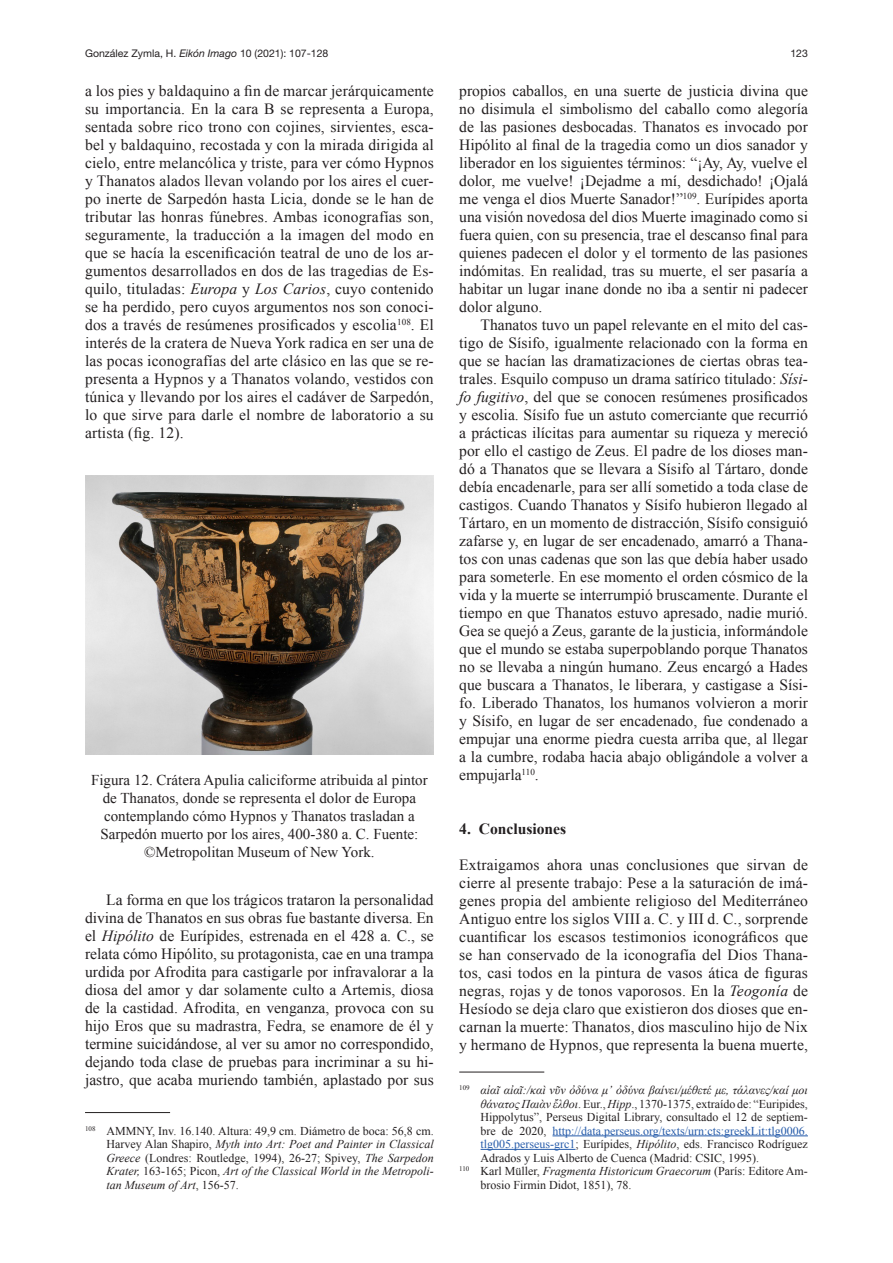
<style>
.page{position:relative;width:893px;height:1263px;background:#fff}
.page>*{position:absolute;margin:0;border:0;box-sizing:border-box;transform-origin:0 0}
.t1{font:15.6px/18px "Times New Roman";color:#231f20;text-align:justify}
.t2{font:700 15.6px "Times New Roman";color:#231f20}
.t3{font:15px/18px "Times New Roman";color:#231f20;text-align:center}
.t4{font:12px/13.5px "Times New Roman";color:#231f20;text-align:justify}
.t5{font:12px "Times New Roman";color:#275caa}
.t6{font:italic 12px "Times New Roman";color:#231f20}
.t7{font:10.5px "Helvetica Neue LT Pro";color:#231f20}
.s1{font-style:italic}
.s2{color:#231f20}
.s3{color:#275caa}
</style>
<div class="page">
<hr style="left:459px;top:1072px;width:85px;height:1px;background:#231f20">
<hr style="left:552px;top:1135px;width:256px;height:1px;background:#275caa">
<hr style="left:481px;top:1149px;width:94px;height:1px;background:#275caa">
<img style="left:85px;top:475px;width:349px;height:280px">
<hr style="left:85px;top:1112px;width:85px;height:1px;background:#231f20">
<p class="t7" style="left:85px;top:47px;width:245px">González Zymla, H. <span class="s1">Eikón Imago</span> 10 (2021): 107-128</p>
<p class="t7" style="left:790px;top:47px;width:19px">123</p>
<p class="t1" style="left:459px;top:81px;width:350px">propios caballos, en una suerte de justicia divina que no disimula el simbolismo del caballo como alegoría de las pasiones desbocadas. Thanatos es invocado por Hipólito al final de la tragedia como un dios sanador y liberador en los siguientes términos: “¡Ay, Ay, vuelve el dolor, me vuelve! ¡Dejadme a mí, desdichado! ¡Ojalá me venga el dios Muerte Sanador!”<sup>109</sup>. Eurípides aporta una visión novedosa del dios Muerte imaginado como si fuera quien, con su presencia, trae el descanso final para quienes padecen el dolor y el tormento de las pasiones indómitas. En realidad, tras su muerte, el ser pasaría a habitar un lugar inane donde no iba a sentir ni padecer dolor alguno.</p>
<p class="t1" style="left:459px;top:315px;width:350px;text-indent:21px">Thanatos tuvo un papel relevante en el mito del cas&shy;tigo de Sísifo, igualmente relacionado con la forma en que se hacían las dramatizaciones de ciertas obras tea&shy;trales. Esquilo compuso un drama satírico titulado: <span class="s1">Sísi&shy;fo fugitivo</span>, del que se conocen resúmenes prosificados y escolia. Sísifo fue un astuto comerciante que recurrió a prácticas ilícitas para aumentar su riqueza y mereció por ello el castigo de Zeus. El padre de los dioses man&shy;dó a Thanatos que se llevara a Sísifo al Tártaro, donde debía encadenarle, para ser allí sometido a toda clase de castigos. Cuando Thanatos y Sísifo hubieron llegado al Tártaro, en un momento de distracción, Sísifo consiguió zafarse y, en lugar de ser encadenado, amarró a Thana&shy;tos con unas cadenas que son las que debía haber usado para someterle. En ese momento el orden cósmico de la vida y la muerte se interrumpió bruscamente. Durante el tiempo en que Thanatos estuvo apresado, nadie murió.<br>Gea se quejó a Zeus, garante de la justicia, informándole que el mundo se estaba superpoblando porque Thanatos no se llevaba a ningún humano. Zeus encargó a Hades que buscara a Thanatos, le liberara, y castigase a Sísi&shy;fo. Liberado Thanatos, los humanos volvieron a morir y Sísifo, en lugar de ser encadenado, fue condenado a empujar una enorme piedra cuesta arriba que, al llegar a la cumbre, rodaba hacia abajo obligándole a volver a empujarla<sup>110</sup>.</p>
<p class="t2" style="left:459px;top:818px;width:109px">4. Conclusiones</p>
<p class="t1" style="left:459px;top:855px;width:350px">Extraigamos ahora unas conclusiones que sirvan de cierre al presente trabajo: Pese a la saturación de imá&shy;genes propia del ambiente religioso del Mediterráneo Antiguo entre los siglos VIII a. C. y III d. C., sorprende cuantificar los escasos testimonios iconográficos que se han conservado de la iconografía del Dios Thana&shy;tos, casi todos en la pintura de vasos ática de figuras negras, rojas y de tonos vaporosos. En la <span class="s1">Teogonía</span> de Hesíodo se deja claro que existieron dos dioses que en&shy;carnan la muerte: Thanatos, dios masculino hijo de Nix y hermano de Hypnos, que representa la buena muerte,</p>
<p class="t6" style="left:459px;top:1082px;width:350px"><sup>109</sup> αἰαῖ αἰαῖ:/καὶ νῦν ὀδύνα μ᾽ ὀδύνα βαίνει/μέθετέ με, τάλανες/καί μοι</p>
<p class="t4" style="left:481px;top:1096px;width:329px"><span class="s1">θάνατος Παιὰν ἔλθοι</span>. Eur., <span class="s1">Hipp</span>., 1370-1375, extraído de: “Euripides,</p>
<p class="t4" style="left:481px;top:1110px;width:329px">Hippolytus”, Perseus Digital Library, consultado el 12 de septiem-</p>
<p class="t5" style="left:481px;top:1122px;width:329px"><span class="s2">bre de 2020,</span> http://data.perseus.org/texts/urn:cts:greekLit:tlg0006.</p>
<p class="t4" style="left:481px;top:1137px;width:329px"><span class="s3">tlg005.perseus-grc1</span>; Eurípides, <span class="s1">Hipólito</span>, eds. Francisco Rodríguez</p>
<p class="t4" style="left:481px;top:1150px;width:280px">Adrados y Luis Alberto de Cuenca (Madrid: CSIC, 1995).</p>
<p class="t4" style="left:459px;top:1164px;width:350px"><sup>110</sup> Karl Müller, <span class="s1">Fragmenta Historicum Graecorum</span> (París: Editore Am-</p>
<p class="t4" style="left:481px;top:1177px;width:153px">brosio Firmin Didot, 1851), 78.</p>
<p class="t1" style="left:85px;top:81px;width:350px">a los pies y baldaquino a fin de marcar jerárquicamente su importancia. En la cara B se representa a Europa, sentada sobre rico trono con cojines, sirvientes, esca&shy;bel y baldaquino, recostada y con la mirada dirigida al cielo, entre melancólica y triste, para ver cómo Hypnos y Thanatos alados llevan volando por los aires el cuer&shy;po inerte de Sarpedón hasta Licia, donde se le han de tributar las honras fúnebres. Ambas iconografías son, seguramente, la traducción a la imagen del modo en que se hacía la escenificación teatral de uno de los ar&shy;gumentos desarrollados en dos de las tragedias de Es&shy;quilo, tituladas: <span class="s1">Europa</span> y <span class="s1">Los Carios</span>, cuyo contenido se ha perdido, pero cuyos argumentos nos son conoci&shy;dos a través de resúmenes prosificados y escolia<sup>108</sup>. El interés de la cratera de Nueva York radica en ser una de las pocas iconografías del arte clásico en las que se re&shy;presenta a Hypnos y a Thanatos volando, vestidos con túnica y llevando por los aires el cadáver de Sarpedón, lo que sirve para darle el nombre de laboratorio a su artista (fig. 12).</p>
<p class="t3" style="left:91px;top:771px;width:338px">Figura 12. Crátera Apulia caliciforme atribuida al pintor de Thanatos, donde se representa el dolor de Europa contemplando cómo Hypnos y Thanatos trasladan a Sarpedón muerto por los aires, 400-380 a. C. Fuente: ©Metropolitan Museum of New York.</p>
<p class="t1" style="left:85px;top:891px;width:350px;text-indent:21px">La forma en que los trágicos trataron la personalidad divina de Thanatos en sus obras fue bastante diversa. En el <span class="s1">Hipólito</span> de Eurípides, estrenada en el 428 a. C., se relata cómo Hipólito, su protagonista, cae en una trampa urdida por Afrodita para castigarle por infravalorar a la diosa del amor y dar solamente culto a Artemis, diosa de la castidad. Afrodita, en venganza, provoca con su hijo Eros que su madrastra, Fedra, se enamore de él y termine suicidándose, al ver su amor no correspondido, dejando toda clase de pruebas para incriminar a su hi&shy;jastro, que acaba muriendo también, aplastado por sus</p>
<p class="t4" style="left:106px;top:1123px;width:329px;text-indent:-21px"><sup>108</sup> AMMNY, Inv. 16.140. Altura: 49,9 cm. Diámetro de boca: 56,8 cm.<br>Harvey Alan Shapiro, <span class="s1">Myth into Art: Poet and Painter in Classical Greece</span> (Londres: Routledge, 1994), 26-27; Spivey, <span class="s1">The Sarpedon Krater,</span> 163-165; Picon, <span class="s1">Art of the Classical World in the Metropoli&shy;tan Museum of Art</span>, 156-57.</p>
</div>
